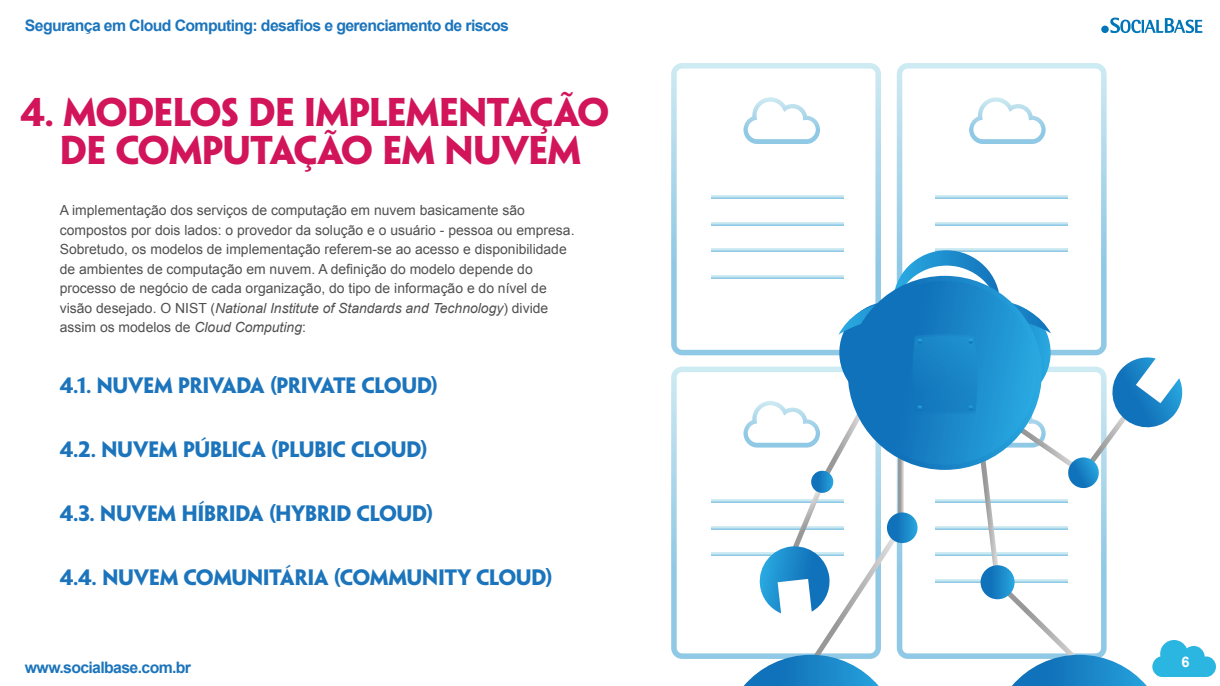
<style>
.page{position:relative;width:1220px;height:686px;background:#fff}
.page>*{position:absolute;margin:0;border:0;box-sizing:border-box;transform-origin:0 0}
.t1{font:700 36px/38px "Penumbra Flare Std";letter-spacing:-.03em;color:#d2145a;text-align:center}
.t2{font:700 20px "Penumbra Flare Std";letter-spacing:-.025em;color:#1c75bc}
.t3{font:700 15.8px "Arial";letter-spacing:-.04em;color:#1c75bc}
.t4{font:700 14.6px "Arial";color:#fff}
.t5{font:13.9px/19.5px "Arial";color:#505050}
.s1{font-style:italic}
</style>
<div class="page">
<div style="left:1101px;top:26px;width:8px;height:7px;background:#0075b8;border-radius:50%"></div>
<svg style="left:1110px;top:18px;width:92px;height:15px"></svg>
<svg style="left:671px;top:63px;width:210px;height:292px"></svg>
<svg style="left:744px;top:97px;width:76px;height:47px"></svg>
<svg style="left:897px;top:63px;width:210px;height:187px"></svg>
<svg style="left:969px;top:97px;width:77px;height:47px"></svg>
<svg style="left:671px;top:367px;width:73px;height:292px"></svg>
<svg style="left:712px;top:196px;width:132px;height:3px"></svg>
<svg style="left:712px;top:223px;width:132px;height:2px"></svg>
<svg style="left:712px;top:249px;width:132px;height:3px"></svg>
<svg style="left:712px;top:276px;width:32px;height:3px"></svg>
<svg style="left:936px;top:196px;width:132px;height:3px"></svg>
<svg style="left:936px;top:223px;width:132px;height:2px"></svg>
<hr style="left:936px;top:249px;width:132px;height:3px;background:#cce9f2">
<svg style="left:712px;top:500px;width:32px;height:3px"></svg>
<svg style="left:712px;top:527px;width:32px;height:3px"></svg>
<svg style="left:712px;top:553px;width:32px;height:3px"></svg>
<svg style="left:744px;top:250px;width:472px;height:436px"></svg>
<p class="t3" style="left:25px;top:15px;width:485px">Segurança em Cloud Computing: desafios e gerenciamento de riscos</p>
<h1 class="t1" style="left:21px;top:93px;width:590px">4. MODELOS DE IMPLEMENTAÇÃO<br>DE COMPUTAÇÃO EM NUVEM</h1>
<p class="t5" style="left:60px;top:201px;width:516px">A implementação dos serviços de computação em nuvem basicamente são compostos por dois lados: o provedor da solução e o usuário - pessoa ou empresa.<br>Sobretudo, os modelos de implementação referem-se ao acesso e disponibilidade de ambientes de computação em nuvem. A definição do modelo depende do processo de negócio de cada organização, do tipo de informação e do nível de visão desejado. O NIST (<span class="s1">National Institute of Standards and Technology</span>) divide assim os modelos de <span class="s1">Cloud Computing</span>:</p>
<h2 class="t2" style="left:60px;top:373px;width:380px">4.1. NUVEM PRIVADA (PRIVATE CLOUD)</h2>
<h2 class="t2" style="left:60px;top:437px;width:370px">4.2. NUVEM PÚBLICA (PLUBIC CLOUD)</h2>
<h2 class="t2" style="left:60px;top:501px;width:375px">4.3. NUVEM HÍBRIDA (HYBRID CLOUD)</h2>
<h2 class="t2" style="left:60px;top:565px;width:495px">4.4. NUVEM COMUNITÁRIA (COMMUNITY CLOUD)</h2>
<p class="t3" style="left:25px;top:656px;width:168px">www.socialbase.com.br</p>
<p class="t4" style="left:1182px;top:652px;width:10px">6</p>
</div>
